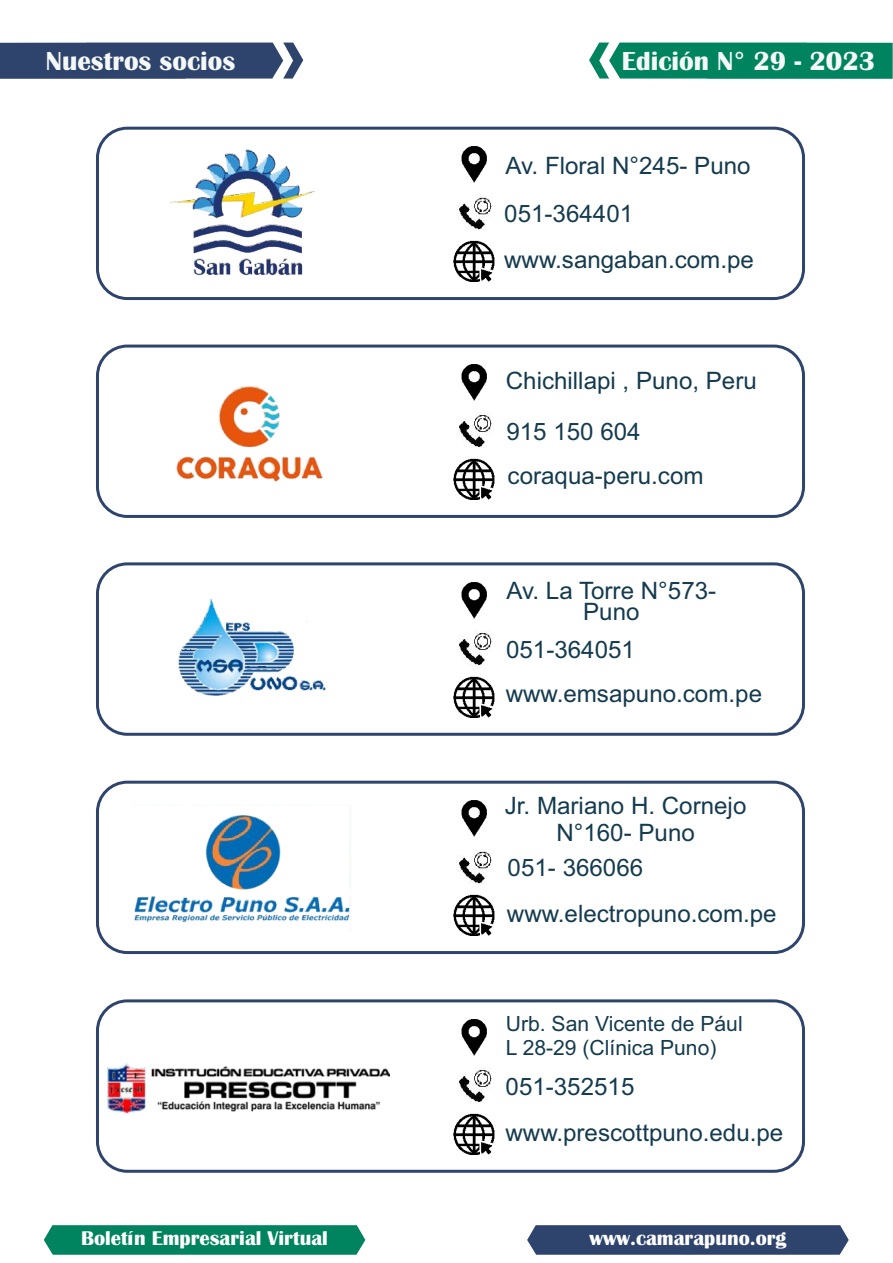
<style>
.page{position:relative;width:893px;height:1263px;background:#fff}
.page>*{position:absolute;margin:0;border:0;box-sizing:border-box;transform-origin:0 0}
.t1{font:700 27px "Britannic";color:#f5f8f8}
.t2{font:24px/46.3px "Arial";color:#153b4e}
.t3{font:21px/23.4px "Arial";color:#153b4e}
.t4{font:700 20.55px "Britannic";color:#fff}
</style>
<div class="page">
<div style="left:96px;top:781px;width:709px;height:173px;border:3px solid #2e446d;border-radius:30px"></div>
<img style="left:134px;top:807px;width:217px;height:116px">
<img style="left:100px;top:1011px;width:290px;height:150px">
<div style="left:96px;top:999px;width:709px;height:174px;border:3px solid #2e446d;border-radius:30px"></div>
<div style="left:96px;top:345px;width:709px;height:173px;border:3px solid #2e446d;border-radius:30px"></div>
<div style="left:96px;top:127px;width:709px;height:173px;border:3px solid #2e446d;border-radius:30px"></div>
<img style="left:450px;top:141px;width:49px;height:48px;border-radius:50%">
<img style="left:450px;top:189px;width:49px;height:49px;border-radius:50%">
<img style="left:450px;top:238px;width:49px;height:48px;border-radius:50%">
<img style="left:170px;top:149px;width:145px;height:127px">
<img style="left:450px;top:358px;width:49px;height:49px;border-radius:50%">
<img style="left:450px;top:407px;width:49px;height:48px;border-radius:50%">
<img style="left:450px;top:456px;width:49px;height:48px;border-radius:50%">
<img style="left:176px;top:386px;width:147px;height:96px">
<div style="left:96px;top:562px;width:709px;height:174px;border:3px solid #2e446d;border-radius:30px"></div>
<img style="left:450px;top:576px;width:49px;height:49px;border-radius:50%">
<img style="left:450px;top:625px;width:49px;height:48px;border-radius:50%">
<img style="left:450px;top:673px;width:49px;height:49px;border-radius:50%">
<img style="left:178px;top:599px;width:148px;height:97px">
<img style="left:450px;top:794px;width:49px;height:49px;border-radius:50%">
<img style="left:450px;top:843px;width:49px;height:48px;border-radius:50%">
<img style="left:450px;top:892px;width:49px;height:48px;border-radius:50%">
<img style="left:450px;top:1013px;width:49px;height:49px;border-radius:50%">
<img style="left:450px;top:1062px;width:49px;height:48px;border-radius:50%">
<img style="left:450px;top:1110px;width:49px;height:49px;border-radius:50%">
<svg style="left:0;top:43px;width:303px;height:36px;background:#3a4e75"></svg>
<svg style="left:527px;top:1225px;width:322px;height:30px;background:#374c73"></svg>
<svg style="left:44px;top:1225px;width:321px;height:30px;background:#0a8865"></svg>
<svg style="left:589px;top:43px;width:304px;height:36px;background:#0f8b68"></svg>
<p class="t1" style="left:46px;top:51px;width:191px">Nuestros socios</p>
<p class="t1" style="left:622px;top:51px;width:255px">Edición N° 29 - 2023</p>
<p class="t2" style="left:506px;top:145px;width:247px">Av. Floral N°245- Puno</p>
<p class="t2" style="left:504px;top:193px;width:251px">051-364401 www.sangaban.com.pe</p>
<p class="t2" style="left:506px;top:360px;width:253px">Chichillapi , Puno, Peru</p>
<p class="t2" style="left:506px;top:411px;width:199px;line-height:44.1px">915 150 604 coraqua-peru.com</p>
<p class="t2" style="left:507px;top:582px;width:211px;line-height:21px;text-align:center">Av. La Torre N°573-<br>Puno</p>
<p class="t2" style="left:506px;top:628px;width:130px">051-364051</p>
<p class="t2" style="left:506px;top:672px;width:258px">www.emsapuno.com.pe</p>
<p class="t2" style="left:505px;top:794px;width:243px;line-height:26.8px;text-align:center">Jr. Mariano H. Cornejo<br>N°160- Puno</p>
<p class="t2" style="left:507px;top:846px;width:271px">051- 366066 www.electropuno.com.pe</p>
<p class="t3" style="left:506px;top:1014px;width:238px">Urb. San Vicente de Pául<br>L 28-29 (Clínica Puno)</p>
<p class="t2" style="left:505px;top:1065px;width:279px">051-352515 www.prescottpuno.edu.pe</p>
<p class="t4" style="left:81px;top:1231px;width:248px">Boletín Empresarial Virtual</p>
<p class="t4" style="left:589px;top:1230px;width:199px">www.camarapuno.org</p>
</div>
